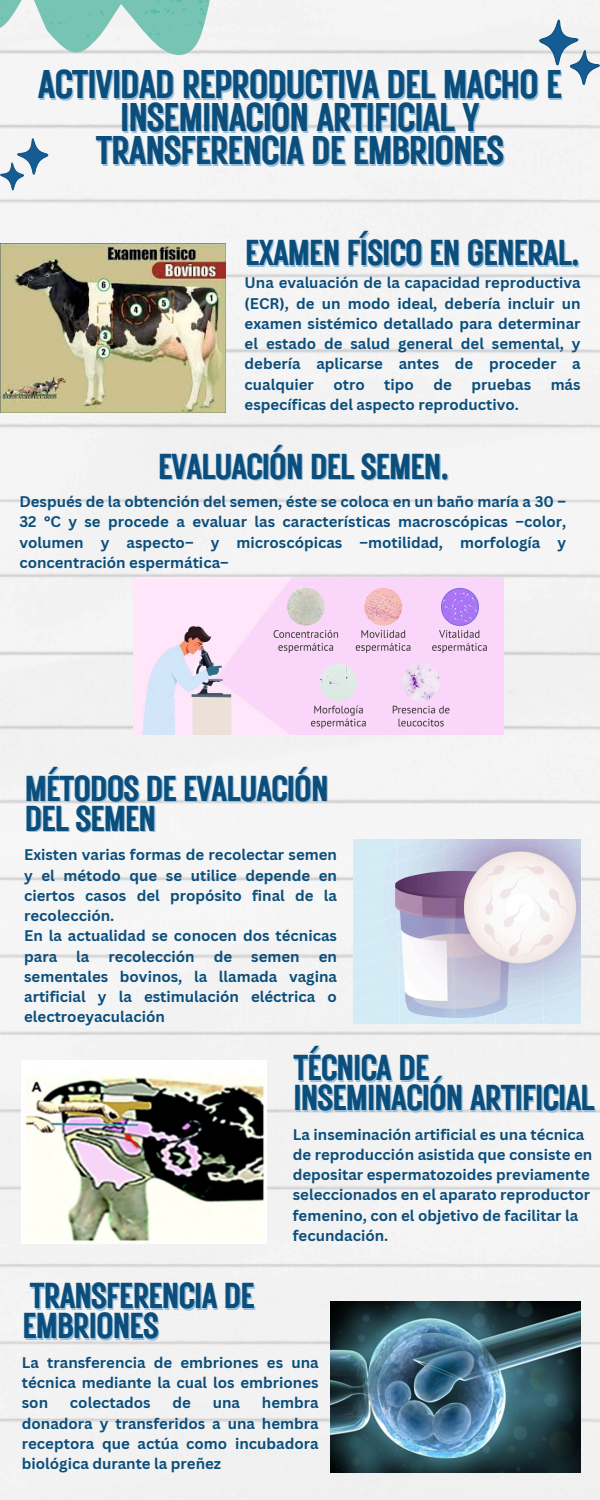
<style>
.page{position:relative;width:600px;height:1500px;background:#f3f3f3}
.page>*{position:absolute;margin:0;border:0;box-sizing:border-box;transform-origin:0 0}
.t1{font:40px "Rustic Printed";letter-spacing:-.06em;color:#0b4e7c}
.t2{font:36px "Rustic Printed";letter-spacing:-.06em;color:#0b4e7c}
.t3{font:700 15px/20.2px "Canva Sans";color:#0b4e7c;text-align:justify}
.s1{font-family:"Noto Sans"}
</style>
<div class="page">
<svg style="left:0;top:0;width:220px;height:62px"></svg>
<svg style="left:0;top:138px;width:48px;height:52px"></svg>
<svg style="left:539px;top:20px;width:61px;height:65px"></svg>
<img style="left:0;top:244px;width:226px;height:169px">
<img style="left:133px;top:577px;width:371px;height:158px">
<img style="left:354px;top:839px;width:226px;height:185px">
<img style="left:22px;top:1061px;width:244px;height:183px">
<img style="left:330px;top:1301px;width:251px;height:171px">
<p class="t1" style="left:37px;top:57px;width:527px">ACTIVIDAD REPRODUCTIVA DEL MACHO E</p>
<p class="t1" style="left:120px;top:90px;width:362px">INSEMINACIÓN ARTIFICIAL Y</p>
<h1 class="t1" style="left:95px;top:123px;width:411px">TRANSFERENCIA DE EMBRIONES</h1>
<p class="t2" style="left:245px;top:229px;width:337px">EXAMEN FÍSICO EN GENERAL.</p>
<p class="t3" style="left:245px;top:273px;width:337px">Una evaluación de la capacidad reproductiva (ECR), de un modo ideal, debería incluir un examen sistémico detallado para determinar el estado de salud general del semental, y debería aplicarse antes de proceder a cualquier</p>
<p class="t3" style="left:333px;top:374px;width:33px">otro</p>
<p class="t3" style="left:384px;top:374px;width:31px">tipo</p>
<p class="t3" style="left:433px;top:374px;width:20px">de</p>
<p class="t3" style="left:471px;top:374px;width:61px">pruebas</p>
<p class="t3" style="left:551px;top:374px;width:31px">más</p>
<p class="t3" style="left:245px;top:394px;width:276px">específicas del aspecto reproductivo.</p>
<p class="t2" style="left:158px;top:442px;width:294px">EVALUACIÓN DEL SEMEN.</p>
<h1 class="t3" style="left:19px;top:491px;width:548px">Después de la obtención del semen, éste se coloca en un baño maría a 30 – 32 °C y se procede a evaluar las características macroscópicas <span class="s1">‒</span>color, volumen y aspecto<span class="s1">‒</span> y microscópicas <span class="s1">‒</span>motilidad, morfología y concentración espermática<span class="s1">‒</span></h1>
<p class="t2" style="left:24px;top:764px;width:307px">MÉTODOS DE EVALUACIÓN</p>
<p class="t2" style="left:24px;top:794px;width:134px">DEL SEMEN</p>
<h1 class="t3" style="left:24px;top:844px;width:314px">Existen varias formas de recolectar semen y el método que se utilice depende en ciertos casos del propósito final de la recolección.</h1>
<p class="t3" style="left:24px;top:925px;width:314px">En la actualidad se conocen dos técnicas para</p>
<p class="t3" style="left:76px;top:946px;width:15px">la</p>
<p class="t3" style="left:109px;top:946px;width:88px">recolección</p>
<p class="t3" style="left:214px;top:946px;width:20px">de</p>
<p class="t3" style="left:251px;top:946px;width:50px">semen</p>
<p class="t3" style="left:24px;top:946px;width:314px;text-indent:295px">en sementales bovinos, la llamada vagina artificial y la estimulación eléctrica o electroeyaculación</p>
<p class="t2" style="left:293px;top:1043px;width:139px">TÉCNICA DE</p>
<p class="t2" style="left:293px;top:1073px;width:304px">INSEMINACIÓN ARTIFICIAL</p>
<p class="t3" style="left:293px;top:1124px;width:301px;text-align:left">La inseminación artificial es una técnica de reproducción asistida que consiste en depositar espermatozoides previamente seleccionados en el aparato reproductor femenino, con el objetivo de facilitar la fecundación.</p>
<p class="t2" style="left:29px;top:1271px;width:228px">TRANSFERENCIA DE</p>
<h1 class="t2" style="left:22px;top:1301px;width:139px">EMBRIONES</h1>
<p class="t3" style="left:22px;top:1352px;width:298px">La transferencia de embriones es una técnica mediante la cual los embriones son</p>
<p class="t3" style="left:22px;top:1392px;width:298px;text-indent:240px">hembra donadora y transferidos a una hembra receptora que actúa como incubadora biológica durante la preñez</p>
<p class="t3" style="left:70px;top:1392px;width:82px">colectados</p>
<p class="t3" style="left:173px;top:1392px;width:20px">de</p>
<p class="t3" style="left:213px;top:1392px;width:29px">una</p>
</div>
